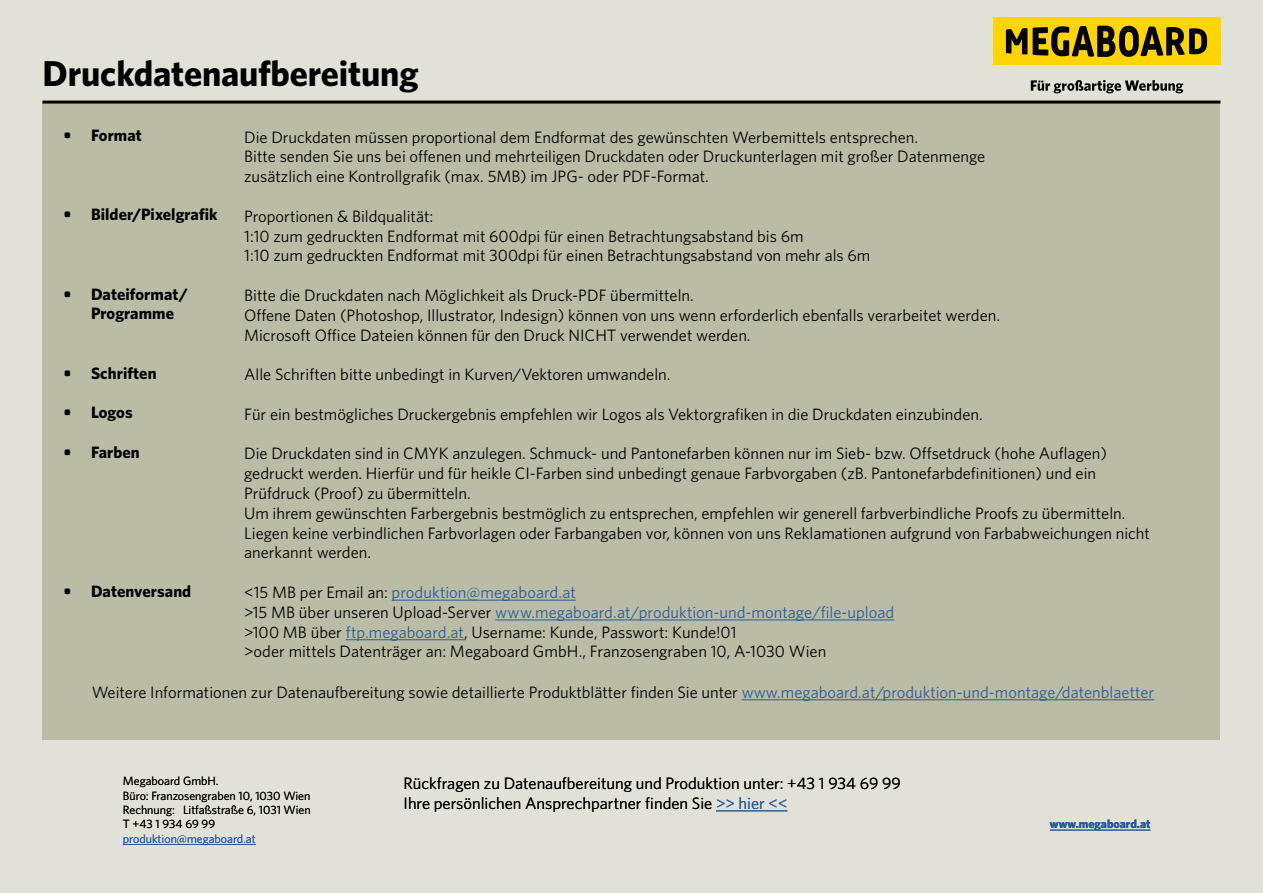
<style>
.page{position:relative;width:1263px;height:893px;background:#e1e1d8}
.page>*{position:absolute;margin:0;border:0;box-sizing:border-box;transform-origin:0 0}
.t1{font:700 36px "Whitney";letter-spacing:-.005em;color:#000}
.t2{font:16.5px/19.8px "Whitney";color:#000}
.t3{font:700 16.5px/19.8px "Whitney";letter-spacing:.005em;color:#000}
.t4{font:12px/14.4px "Whitney";color:#000}
.t5{font:12px "Whitney";color:#275b9b}
.t6{font:700 12px "Whitney";color:#275b9b}
.s1{color:#275b9b}
</style>
<div class="page">
<div style="left:43px;top:102px;width:1177px;height:638px;background:#bbbca6"></div>
<hr style="left:43px;top:101px;width:1177px;height:3px;background:#000">
<svg style="left:1031px;top:80px;width:152px;height:13px"></svg>
<div style="left:993px;top:17px;width:227px;height:48px;background:#ffd500"></div>
<svg style="left:1006px;top:26px;width:201px;height:31px"></svg>
<hr style="left:742px;top:699px;width:412px;height:1px;background:#275b9b">
<hr style="left:392px;top:600px;width:184px;height:1px;background:#275b9b">
<hr style="left:495px;top:620px;width:399px;height:1px;background:#275b9b">
<hr style="left:346px;top:639px;width:118px;height:1px;background:#275b9b">
<hr style="left:123px;top:844px;width:133px;height:1px;background:#275b9b">
<hr style="left:716px;top:811px;width:71px;height:1px;background:#275b9b">
<hr style="left:1050px;top:830px;width:100px;height:1px;background:#275b9b">
<h1 class="t1" style="left:43px;top:51px;width:378px">Druckdatenaufbereitung</h1>
<p class="t3" style="left:63px;top:125px;width:80px">• Format</p>
<p class="t3" style="left:63px;top:204px;width:156px">• Bilder/Pixelgrafik</p>
<p class="t3" style="left:91px;top:283px;width:98px;text-indent:-28px">• Dateiformat/<br>Programme</p>
<p class="t3" style="left:63px;top:363px;width:95px">• Schriften</p>
<p class="t3" style="left:63px;top:402px;width:71px">• Logos</p>
<p class="t3" style="left:63px;top:442px;width:78px">• Farben</p>
<p class="t3" style="left:63px;top:580px;width:129px">• Datenversand</p>
<p class="t2" style="left:244px;top:127px;width:743px">Die Druckdaten müssen proportional dem Endformat des gewünschten Werbemittels entsprechen.<br>Bitte senden Sie uns bei offenen und mehrteiligen Druckdaten oder Druckunterlagen mit großer Datenmenge zusätzlich eine Kontrollgrafik (max. 5MB) im JPG- oder PDF-Format.</p>
<p class="t2" style="left:244px;top:206px;width:628px">Proportionen &amp; Bildqualität:<br>1:10 zum gedruckten Endformat mit 600dpi für einen Betrachtungsabstand bis 6m<br>1:10 zum gedruckten Endformat mit 300dpi für einen Betrachtungsabstand von mehr als 6m</p>
<p class="t2" style="left:244px;top:285px;width:757px">Bitte die Druckdaten nach Möglichkeit als Druck-PDF übermitteln.<br>Offene Daten (Photoshop, Illustrator, Indesign) können von uns wenn erforderlich ebenfalls verarbeitet werden.<br>Microsoft Office Dateien können für den Druck NICHT verwendet werden.</p>
<p class="t2" style="left:244px;top:364px;width:428px">Alle Schriften bitte unbedingt in Kurven/Vektoren umwandeln.</p>
<p class="t2" style="left:244px;top:404px;width:740px">Für ein bestmögliches Druckergebnis empfehlen wir Logos als Vektorgrafiken in die Druckdaten einzubinden.</p>
<p class="t2" style="left:244px;top:443px;width:907px">Die Druckdaten sind in CMYK anzulegen. Schmuck- und Pantonefarben können nur im Sieb- bzw. Offsetdruck (hohe Auflagen) gedruckt werden. Hierfür und für heikle CI-Farben sind unbedingt genaue Farbvorgaben (zB. Pantonefarbdefinitionen) und ein Prüfdruck (Proof) zu übermitteln.<br>Um ihrem gewünschten Farbergebnis bestmöglich zu entsprechen, empfehlen wir generell farbverbindliche Proofs zu übermitteln.<br>Liegen keine verbindlichen Farbvorlagen oder Farbangaben vor, können von uns Reklamationen aufgrund von Farbabweichungen nicht anerkannt werden.</p>
<p class="t2" style="left:244px;top:582px;width:652px">&lt;15 MB per Email an: <span class="s1">produktion@megaboard.at<br></span>&gt;15 MB über unseren Upload-Server <span class="s1">www.megaboard.at/produktion-und-montage/file-upload </span>&gt;100 MB über <span class="s1">ftp.megaboard.at</span>, Username: Kunde, Passwort: Kunde!01<br>&gt;oder mittels Datenträger an: Megaboard GmbH., Franzosengraben 10, A-1030 Wien</p>
<p class="t2" style="left:92px;top:682px;width:1064px">Weitere Informationen zur Datenaufbereitung sowie detaillierte Produktblätter finden Sie unter <span class="s1">www.megaboard.at/produktion-und-montage/datenblaetter</span></p>
<p class="t4" style="left:123px;top:774px;width:189px">Megaboard GmbH.<br>Büro: Franzosengraben 10, 1030 Wien<br>Rechnung: Litfaßstraße 6, 1031 Wien<br>T +43 1 934 69 99</p>
<p class="t5" style="left:123px;top:832px;width:134px">produktion@megaboard.at</p>
<p class="t2" style="left:404px;top:773px;width:499px">Rückfragen zu Datenaufbereitung und Produktion unter: +43 1 934 69 99<br>Ihre persönlichen Ansprechpartner finden Sie <span class="s1">&gt;&gt; hier &lt;&lt;</span></p>
<p class="t6" style="left:1050px;top:817px;width:102px">www.megaboard.at</p>
</div>
